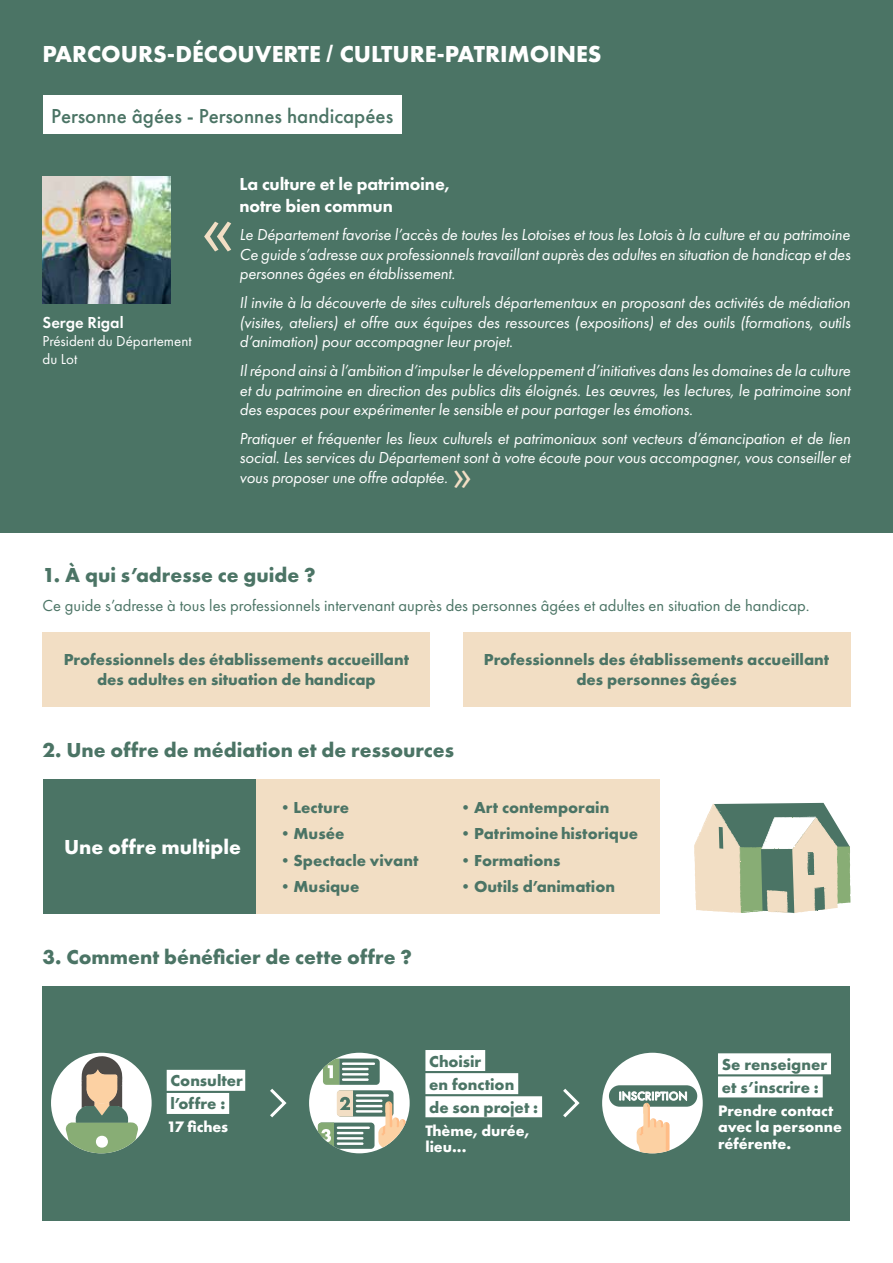
<style>
.page{position:relative;width:893px;height:1263px;background:#fff}
.page>*{position:absolute;margin:0;border:0;box-sizing:border-box;transform-origin:0 0}
.t1{font:69.15px "Town 10 Display";color:#f2dec4}
.t2{font:40.65px "Town 10 Display";color:#f2dec4}
.t3{font:700 24px "Futura PT";color:#fff}
.t4{font:700 21px "Futura PT";color:#4b7465}
.t5{font:500 21px "Futura PT";color:#4b7465}
.t6{font:700 21px "Futura PT";color:#fff}
.t7{font:800 18px/21.6px "Futura PT";letter-spacing:-.01em;color:#fff}
.t8{font:italic 16.5px/19.8px "Futura PT";letter-spacing:-.01em;color:#fff;text-align:justify}
.t9{font:700 16.5px/23.1px "Futura PT";color:#4b7465}
.t10{font:16.5px "Futura PT";color:#4b7465}
.t11{font:600 16.5px "Futura PT";color:#fff}
.t12{font:700 15.75px/16.5px "Futura PT";color:#fff}
.t13{font:15px/18px "Futura PT";color:#fff}
.s1{font-family:"Arial"}
</style>
<div class="page">
<div style="left:43px;top:985px;width:807px;height:235px;background:#4b7465"></div>
<div style="left:0;top:0;width:893px;height:532px;background:#4b7465"></div>
<div style="left:43px;top:632px;width:387px;height:74px;background:#f2dec4"></div>
<div style="left:463px;top:632px;width:387px;height:74px;background:#f2dec4"></div>
<div style="left:43px;top:96px;width:359px;height:38px;background:#fff"></div>
<div style="left:256px;top:779px;width:403px;height:134px;background:#f2dec4"></div>
<div style="left:43px;top:779px;width:213px;height:134px;background:#4b7465"></div>
<svg style="left:270px;top:1088px;width:17px;height:30px"></svg>
<svg style="left:563px;top:1088px;width:17px;height:30px"></svg>
<div style="left:167px;top:1070px;width:78px;height:21px;background:#fff"></div>
<div style="left:167px;top:1093px;width:62px;height:21px;background:#fff"></div>
<div style="left:51px;top:1053px;width:101px;height:100px;background:#fff;border-radius:50%"></div>
<svg style="left:65px;top:1055px;width:74px;height:98px"></svg>
<div style="left:309px;top:1053px;width:101px;height:100px;background:#fff;border-radius:50%"></div>
<svg style="left:318px;top:1058px;width:92px;height:91px"></svg>
<div style="left:718px;top:1053px;width:113px;height:21px;background:#fff"></div>
<div style="left:718px;top:1076px;width:105px;height:21px;background:#fff"></div>
<div style="left:425px;top:1050px;width:60px;height:21px;background:#fff"></div>
<div style="left:425px;top:1073px;width:93px;height:21px;background:#fff"></div>
<div style="left:425px;top:1096px;width:117px;height:21px;background:#fff"></div>
<div style="left:602px;top:1053px;width:101px;height:100px;background:#fff;border-radius:50%"></div>
<div style="left:609px;top:1085px;width:88px;height:22px;background:#4b7465;border-radius:11px"></div>
<svg style="left:619px;top:1091px;width:68px;height:62px"></svg>
<svg style="left:694px;top:803px;width:156px;height:110px;background:#b7bea8"></svg>
<img style="left:43px;top:176px;width:127px;height:128px">
<h3 class="t3" style="left:43px;top:38px;width:560px">PARCOURS-DÉCOUVERTE <span class="s1">/</span> CULTURE-PATRIMOINES</h3>
<p class="t5" style="left:51px;top:103px;width:343px">Personne âgées - Personnes handicapées</p>
<p class="t11" style="left:43px;top:312px;width:83px">Serge Rigal</p>
<p class="t13" style="left:43px;top:331px;width:151px">Président du Département du Lot</p>
<h1 class="t1" style="left:200px;top:188px;width:37px">«</h1>
<p class="t7" style="left:240px;top:173px;width:212px">La culture et le patrimoine, notre bien commun</p>
<p class="t8" style="left:240px;top:224px;width:612px">Le Département favorise l’accès de toutes les Lotoises et tous les Lotois à la culture et au patrimoine Ce guide s’adresse aux professionnels travaillant auprès des adultes en situation de handicap et des personnes âgées en établissement.</p>
<p class="t8" style="left:240px;top:292px;width:612px">Il invite à la découverte de sites culturels départementaux en proposant des activités de médiation (visites, ateliers) et offre aux équipes des ressources (expositions) et des outils (formations, outils d’animation) pour accompagner leur projet.</p>
<p class="t8" style="left:240px;top:360px;width:612px">Il répond ainsi à l’ambition d’impulser le développement d’initiatives dans les domaines de la culture et du patrimoine en direction des publics dits éloignés. Les œuvres, les lectures, le patrimoine sont des espaces pour expérimenter le sensible et pour partager les émotions.</p>
<p class="t8" style="left:240px;top:428px;width:612px">Pratiquer et fréquenter les lieux culturels et patrimoniaux sont vecteurs d’émancipation et de lien social. Les services du Département sont à votre écoute pour vous accompagner, vous conseiller et vous proposer une offre adaptée.</p>
<h2 class="t2" style="left:473px;top:508px;width:22px;rotate:-180deg">«</h2>
<p class="t4" style="left:43px;top:562px;width:275px">1. À qui s’adresse ce guide ?</p>
<p class="t10" style="left:43px;top:595px;width:768px">Ce guide s’adresse à tous les professionnels intervenant auprès des personnes âgées et adultes en situation de handicap.</p>
<p class="t9" style="left:64px;top:650px;width:347px;line-height:19.8px;text-align:center">Professionnels des établissements accueillant des adultes en situation de handicap</p>
<p class="t9" style="left:484px;top:650px;width:347px;line-height:19.8px;text-align:center">Professionnels des établissements accueillant des personnes âgées</p>
<p class="t4" style="left:43px;top:737px;width:413px">2. Une offre de médiation et de ressources</p>
<p class="t6" style="left:64px;top:833px;width:178px">Une offre multiple</p>
<p class="t9" style="left:277px;top:795px;width:74px">•Lecture</p>
<p class="t9" style="left:277px;top:821px;width:69px">•Musée</p>
<p class="t9" style="left:277px;top:848px;width:143px">•Spectacle vivant</p>
<p class="t9" style="left:277px;top:874px;width:84px">•Musique</p>
<p class="t9" style="left:458px;top:795px;width:153px">•Art contemporain</p>
<p class="t9" style="left:458px;top:821px;width:182px">•Patrimoine historique</p>
<p class="t9" style="left:458px;top:848px;width:104px">•Formations</p>
<p class="t9" style="left:458px;top:874px;width:159px">•Outils d’animation</p>
<p class="t4" style="left:43px;top:943px;width:371px">3. Comment bénéficier de cette offre ?</p>
<p class="t9" style="left:171px;top:1069px;width:74px">Consulter l’offre :</p>
<p class="t12" style="left:167px;top:1118px;width:63px">17 fiches</p>
<p class="t9" style="left:429px;top:1049px;width:110px">Choisir<br>en fonction<br>de son projet :</p>
<p class="t12" style="left:425px;top:1122px;width:106px">Thème, durée, lieu...</p>
<p class="t9" style="left:722px;top:1052px;width:107px">Se renseigner et s’inscrire :</p>
<p class="t12" style="left:718px;top:1102px;width:125px">Prendre contact avec la personne référente.</p>
</div>
